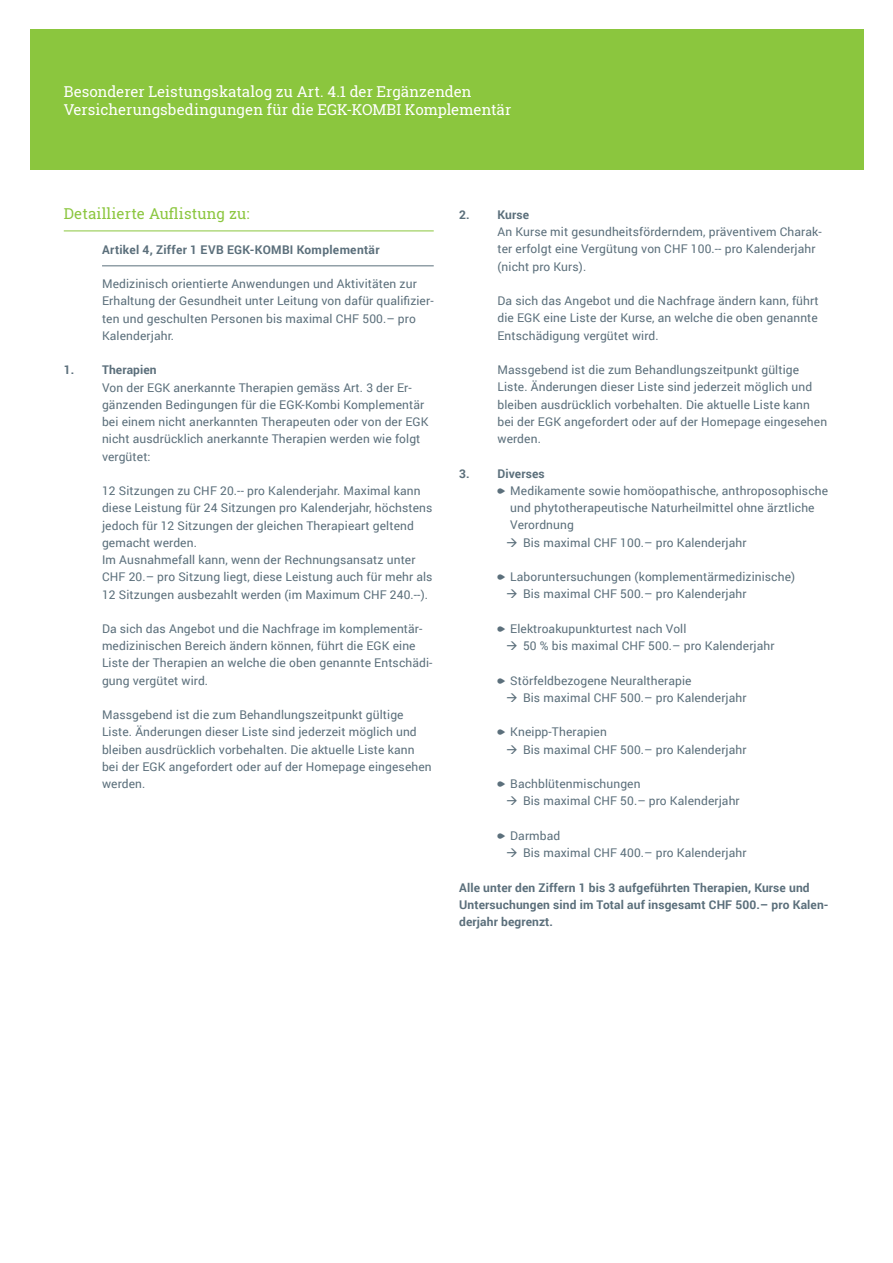
<style>
.page{position:relative;width:893px;height:1263px;background:#fff}
.page>*{position:absolute;margin:0;border:0;box-sizing:border-box;transform-origin:0 0}
.t1{font:15px/18px "Roboto Slab";color:#fff}
.t2{font:15px "Roboto Slab";letter-spacing:.01em;color:#8bc63e}
.t3{font:12px/17.2px "Roboto";letter-spacing:.01em;color:#5b6f7b}
.t4{font:700 12px/17.2px "Roboto";letter-spacing:.01em;color:#5b6f7b}
.s1{font-family:"EGK"}
</style>
<div class="page">
<div style="left:30px;top:30px;width:833px;height:140px;background:#8bc63e"></div>
<hr style="left:64px;top:231px;width:370px;height:1px;background:#8bc63e">
<hr style="left:102px;top:265px;width:332px;height:1px;background:#5b6f7b">
<p class="t1" style="left:64px;top:82px;width:449px">Besonderer Leistungskatalog zu Art. 4.1 der Ergänzenden<br>Versicherungsbedingungen für die EGK-KOMBI Komplementär</p>
<p class="t2" style="left:64px;top:203px;width:187px">Detaillierte Auflistung zu:</p>
<p class="t4" style="left:102px;top:240px;width:279px">Artikel 4, Ziffer 1 EVB EGK-KOMBI Komplementär</p>
<p class="t3" style="left:102px;top:275px;width:333px">Medizinisch orientierte Anwendungen und Aktivitäten zur Erhaltung der Gesundheit unter Leitung von dafür qualifizier&shy;ten und geschulten Personen bis maximal CHF 500.– pro Kalenderjahr.</p>
<p class="t4" style="left:64px;top:361px;width:94px">1. Therapien</p>
<p class="t3" style="left:102px;top:378px;width:328px">Von der EGK anerkannte Therapien gemäss Art. 3 der Er&shy;gänzenden Bedingungen für die EGK-Kombi Komplementär bei einem nicht anerkannten Therapeuten oder von der EGK nicht ausdrücklich anerkannte Therapien werden wie folgt vergütet:</p>
<p class="t3" style="left:102px;top:482px;width:332px">12 Sitzungen zu CHF 20.-- pro Kalenderjahr. Maximal kann diese Leistung für 24 Sitzungen pro Kalenderjahr, höchstens jedoch für 12 Sitzungen der gleichen Therapieart geltend gemacht werden.<br>Im Ausnahmefall kann, wenn der Rechnungsansatz unter CHF 20.– pro Sitzung liegt, diese Leistung auch für mehr als 12 Sitzungen ausbezahlt werden (im Maximum CHF 240.--).</p>
<p class="t3" style="left:102px;top:620px;width:332px">Da sich das Angebot und die Nachfrage im komplementär&shy;medizinischen Bereich ändern können, führt die EGK eine Liste der Therapien an welche die oben genannte Entschädi&shy;gung vergütet wird.</p>
<p class="t3" style="left:102px;top:706px;width:331px">Massgebend ist die zum Behandlungszeitpunkt gültige Liste. Änderungen dieser Liste sind jederzeit möglich und bleiben ausdrücklich vorbehalten. Die aktuelle Liste kann bei der EGK angefordert oder auf der Homepage eingesehen werden.</p>
<p class="t4" style="left:459px;top:206px;width:71px">2. Kurse</p>
<p class="t3" style="left:497px;top:223px;width:326px">An Kurse mit gesundheitsförderndem, präventivem Charak&shy;ter erfolgt eine Vergütung von CHF 100.-- pro Kalenderjahr (nicht pro Kurs).</p>
<p class="t3" style="left:497px;top:292px;width:323px;text-align:justify">Da sich das Angebot und die Nachfrage ändern kann, führt die EGK eine Liste der Kurse, an welche die oben genannte Entschädigung vergütet wird.</p>
<p class="t3" style="left:497px;top:361px;width:331px">Massgebend ist die zum Behandlungszeitpunkt gültige Liste. Änderungen dieser Liste sind jederzeit möglich und bleiben ausdrücklich vorbehalten. Die aktuelle Liste kann bei der EGK angefordert oder auf der Homepage eingesehen werden.</p>
<p class="t4" style="left:459px;top:464px;width:87px">3. Diverses</p>
<p class="t3" style="left:497px;top:481px;width:332px"><span class="s1">a</span> Medikamente sowie homöopathische, anthroposophische</p>
<p class="t3" style="left:510px;top:499px;width:306px">und phytotherapeutische Naturheilmittel ohne ärztliche</p>
<p class="t3" style="left:510px;top:516px;width:65px">Verordnung</p>
<p class="t3" style="left:523px;top:533px;width:225px">Bis maximal CHF 100.– pro Kalenderjahr</p>
<p class="t3" style="left:523px;top:568px;width:274px;text-indent:-26px"><span class="s1">a</span> Laboruntersuchungen (komplementärmedizinische)<br>Bis maximal CHF 500.– pro Kalenderjahr</p>
<p class="t3" style="left:523px;top:619px;width:253px;text-indent:-26px"><span class="s1">a</span> Elektroakupunkturtest nach Voll<br>50 % bis maximal CHF 500.– pro Kalenderjahr</p>
<p class="t3" style="left:523px;top:671px;width:225px;text-indent:-26px"><span class="s1">a</span> Störfeldbezogene Neuraltherapie<br>Bis maximal CHF 500.– pro Kalenderjahr</p>
<p class="t3" style="left:523px;top:723px;width:225px;text-indent:-26px"><span class="s1">a</span> Kneipp-Therapien<br>Bis maximal CHF 500.– pro Kalenderjahr</p>
<p class="t3" style="left:523px;top:775px;width:218px;text-indent:-26px"><span class="s1">a</span> Bachblütenmischungen<br>Bis maximal CHF 50.– pro Kalenderjahr</p>
<p class="t3" style="left:523px;top:826px;width:225px;text-indent:-26px"><span class="s1">a</span> Darmbad<br>Bis maximal CHF 400.– pro Kalenderjahr</p>
<p class="t4" style="left:459px;top:878px;width:371px">Alle unter den Ziffern 1 bis 3 aufgeführten Therapien, Kurse und<br>Untersuchungen sind im Total auf insgesamt CHF 500.– pro Kalen&shy;derjahr begrenzt.</p>
</div>
